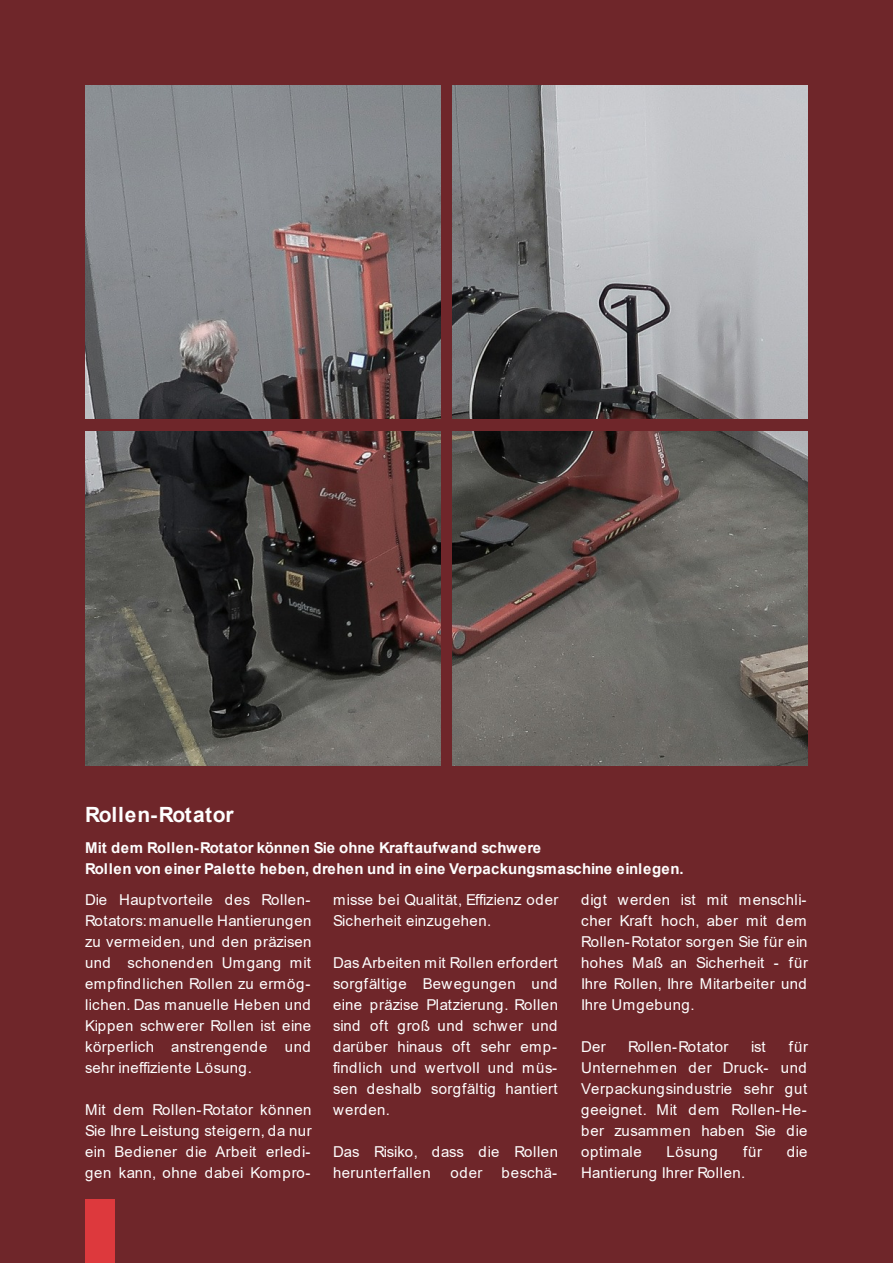
<style>
.page{position:relative;width:893px;height:1263px;background:#6f262a}
.page>*{position:absolute;margin:0;border:0;box-sizing:border-box;transform-origin:0 0}
.t1{font:700 21px "Arial";letter-spacing:.01em;color:#fefefe}
.t2{font:15px/21px "Arial";letter-spacing:.03em;color:#fefefe;text-align:justify}
.t3{font:700 15px/21px "Arial";letter-spacing:.01em;color:#fefefe}
</style>
<div class="page">
<div style="left:85px;top:1199px;width:30px;height:64px;background:#dd393d"></div>
<img style="left:85px;top:85px;width:355px;height:334px">
<img style="left:453px;top:85px;width:355px;height:334px">
<img style="left:453px;top:432px;width:355px;height:333px">
<img style="left:85px;top:432px;width:355px;height:333px">
<h1 class="t1" style="left:85px;top:807px;width:150px">Rollen-Rotator</h1>
<p class="t3" style="left:85px;top:838px;width:600px">Mit dem Rollen-Rotator können Sie ohne Kraftaufwand schwere<br>Rollen von einer Palette heben, drehen und in eine Verpackungsmaschine einlegen.</p>
<p class="t2" style="left:85px;top:890px;width:228px">Die Hauptvorteile des Rollen-Rotators: manuelle Hantierungen zu vermeiden, und den präzisen und schonenden Umgang mit empfindlichen Rollen zu ermög&shy;lichen. Das manuelle Heben und Kippen schwerer Rollen ist eine körperlich anstrengende und sehr ineffiziente Lösung.</p>
<p class="t2" style="left:85px;top:1100px;width:228px">Mit dem Rollen-Rotator können Sie Ihre Leistung steigern, da nur ein Bediener die Arbeit erledi&shy;gen kann, ohne dabei Kompro-</p>
<p class="t2" style="left:333px;top:890px;width:227px">misse bei Qualität, Effizienz oder<br>Sicherheit einzugehen.</p>
<p class="t2" style="left:333px;top:953px;width:226px">Das Arbeiten mit Rollen erfordert sorgfältige Bewegungen und eine präzise Platzierung. Rollen sind oft groß und schwer und darüber hinaus oft sehr emp&shy;findlich und wertvoll und müs&shy;sen deshalb sorgfältig hantiert werden.</p>
<p class="t2" style="left:333px;top:1142px;width:226px">Das Risiko, dass die Rollen herunterfallen</p>
<p class="t2" style="left:450px;top:1163px;width:34px">oder</p>
<p class="t2" style="left:502px;top:1163px;width:57px">beschä-</p>
<p class="t2" style="left:581px;top:890px;width:228px">digt werden ist mit menschli&shy;cher Kraft hoch, aber mit dem Rollen-Rotator sorgen Sie für ein hohes Maß an Sicherheit - für Ihre Rollen, Ihre Mitarbeiter und Ihre Umgebung.</p>
<p class="t2" style="left:581px;top:1037px;width:26px">Der</p>
<p class="t2" style="left:628px;top:1037px;width:102px">Rollen-Rotator</p>
<p class="t2" style="left:751px;top:1037px;width:16px">ist</p>
<p class="t2" style="left:581px;top:1037px;width:228px;text-indent:208px">für Unternehmen der Druck- und Verpackungsindustrie sehr gut geeignet. Mit dem Rollen-He&shy;ber zusammen haben Sie die optimale</p>
<p class="t2" style="left:667px;top:1142px;width:53px">Lösung</p>
<p class="t2" style="left:743px;top:1142px;width:21px">für</p>
<p class="t2" style="left:787px;top:1142px;width:22px">die</p>
<p class="t2" style="left:581px;top:1163px;width:166px">Hantierung Ihrer Rollen.</p>
</div>
